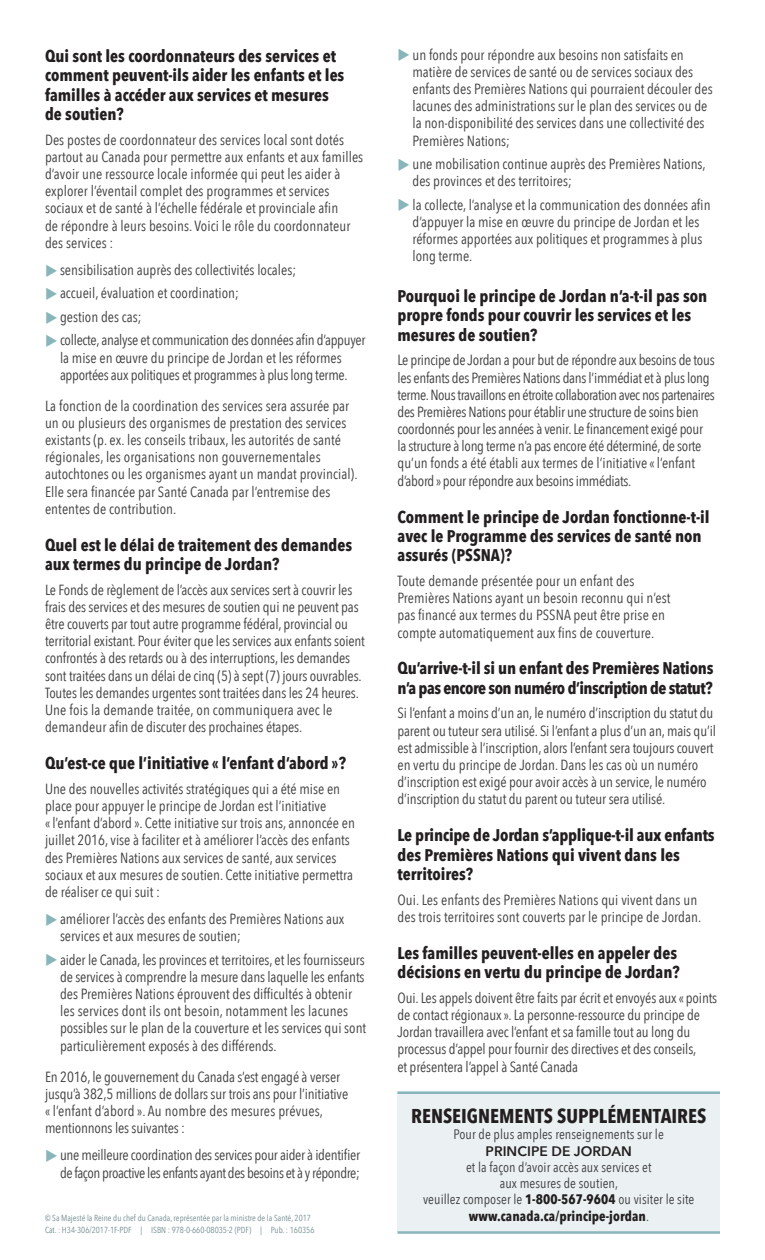
<style>
.page{position:relative;width:765px;height:1260px;background:#fff}
.page>*{position:absolute;margin:0;border:0;box-sizing:border-box;transform-origin:0 0}
.Header2{font:700 20px "Avenir Next Condensed";color:#231f20}
.Header3_lowercase{font:700 16.88px/19.4px "Avenir Next Condensed";color:#231f20}
.Header3_lowercase-2{font:700 16.88px/19.4px "Avenir Next Condensed";letter-spacing:-.03em;color:#231f20}
.Body{font:14.75px/17.2px "Avenir Next Condensed";color:#3e3e3f}
.Body-2{font:14.75px/17.2px "Avenir Next Condensed";letter-spacing:-.02em;color:#3e3e3f;text-align:center}
.Body-3{font:14.75px/17.2px "Avenir Next Condensed";letter-spacing:-.025em;color:#3e3e3f;text-align:right}
.Body-4{font:13.75px/16.2px "Avenir Next Condensed";letter-spacing:.005em;color:#3e3e3f;text-align:center}
.Body-5{font:700 13.75px "Avenir Next Condensed";letter-spacing:.005em;color:#231f20}
.BODY{font:8.75px "Avenir Next Condensed";color:#758e92}
.s1{color:#88b5ba}
.s2{font-family:"Avenir Next";font-weight:600;color:#231f20}
.s3{font-weight:700;color:#231f20}
.s4{font-weight:400;color:#3e3e3f}
</style>
<div class="page">
<div style="left:398px;top:1092px;width:322px;height:140px;background:#ebf1f3"></div>
<hr style="left:398px;top:1091px;width:322px;height:3px;background:#88b5ba">
<hr style="left:398px;top:1231px;width:322px;height:3px;background:#88b5ba">
<h3 class="Header3_lowercase" style="left:45px;top:46px;width:301px">Qui sont les coordonnateurs des services et comment peuvent-ils aider les enfants et les familles à accéder aux services et mesures de soutien?</h3>
<p class="Body" style="left:45px;top:130px;width:320px">Des postes de coordonnateur des services local sont dotés partout au Canada pour permettre aux enfants et aux familles d’avoir une ressource locale informée qui peut les aider à explorer l’éventail complet des programmes et services sociaux et de santé à l’échelle fédérale et provinciale afin<br>de répondre à leurs besoins. Voici le rôle du coordonnateur des services :</p>
<p class="Body" style="left:45px;top:261px;width:253px"><span class="s1">◆</span>sensibilisation auprès des collectivités locales;</p>
<p class="Body" style="left:45px;top:284px;width:195px"><span class="s1">◆</span>accueil, évaluation et coordination;</p>
<p class="Body" style="left:45px;top:307px;width:98px"><span class="s1">◆</span>gestion des cas;</p>
<p class="Body-2" style="left:45px;top:331px;width:322px"><span class="s1">◆</span> collecte, analyse et communication des données afin d’appuyer la mise en œuvre du principe de Jordan et les réformes apportées aux politiques et programmes à plus long terme.</p>
<p class="Body" style="left:45px;top:396px;width:314px">La fonction de la coordination des services sera assurée par un ou plusieurs des organismes de prestation des services existants (p. ex. les conseils tribaux, les autorités de santé régionales, les organisations non gouvernementales autochtones ou les organismes ayant un mandat provincial).<br>Elle sera financée par Santé Canada par l’entremise des ententes de contribution.</p>
<h3 class="Header3_lowercase" style="left:45px;top:535px;width:309px">Quel est le délai de traitement des demandes aux termes du principe de Jordan?</h3>
<p class="Body" style="left:45px;top:580px;width:321px">Le Fonds de règlement de l’accès aux services sert à couvrir les frais des services et des mesures de soutien qui ne peuvent pas être couverts par tout autre programme fédéral, provincial ou territorial existant. Pour éviter que les services aux enfants soient confrontés à des retards ou à des interruptions, les demandes sont traitées dans un délai de cinq (5) à sept (7) jours ouvrables.<br>Toutes les demandes urgentes sont traitées dans les 24 heures.<br>Une fois la demande traitée, on communiquera avec le demandeur afin de discuter des prochaines étapes.</p>
<h3 class="Header3_lowercase" style="left:45px;top:753px;width:302px">Qu’est-ce que l’initiative « l’enfant d’abord »?</h3>
<p class="Body" style="left:45px;top:779px;width:311px">Une des nouvelles activités stratégiques qui a été mise en place pour appuyer le principe de Jordan est l’initiative<br>« l’enfant d’abord ». Cette initiative sur trois ans, annoncée en juillet 2016, vise à faciliter et à améliorer l’accès des enfants des Premières Nations aux services de santé, aux services sociaux et aux mesures de soutien. Cette initiative permettra de réaliser ce qui suit :</p>
<p class="Body" style="left:60px;top:910px;width:286px;text-indent:-15px"><span class="s1">◆</span>améliorer l’accès des enfants des Premières Nations aux services et aux mesures de soutien;</p>
<p class="Body" style="left:60px;top:950px;width:308px;text-indent:-15px"><span class="s1">◆</span>aider le Canada, les provinces et territoires, et les fournisseurs de services à comprendre la mesure dans laquelle les enfants des Premières Nations éprouvent des difficultés à obtenir les services dont ils ont besoin, notamment les lacunes possibles sur le plan de la couverture et les services qui sont particulièrement exposés à des différends.</p>
<p class="Body" style="left:45px;top:1067px;width:305px">En 2016, le gouvernement du Canada s’est engagé à verser jusqu’à 382,5 millions de dollars sur trois ans pour l’initiative « l’enfant d’abord ». Au nombre des mesures prévues, mentionnons les suivantes :</p>
<p class="Body-3" style="left:45px;top:1146px;width:317px"><span class="s1">◆</span> une meilleure coordination des services pour aider à identifier de façon proactive les enfants ayant des besoins et à y répondre;</p>
<p class="Body" style="left:412px;top:45px;width:302px;text-indent:-15px"><span class="s1">◆</span>un fonds pour répondre aux besoins non satisfaits en matière de services de santé ou de services sociaux des enfants des Premières Nations qui pourraient découler des lacunes des administrations sur le plan des services ou de la non-disponibilité des services dans une collectivité des Premières Nations;</p>
<p class="Body" style="left:412px;top:155px;width:295px;text-indent:-15px"><span class="s1">◆</span>une mobilisation continue auprès des Premières Nations, des provinces et des territoires;</p>
<p class="Body" style="left:412px;top:195px;width:300px;text-indent:-15px"><span class="s1">◆</span>la collecte, l’analyse et la communication des données afin d’appuyer la mise en œuvre du principe de Jordan et les réformes apportées aux politiques et programmes à plus long terme.</p>
<h3 class="Header3_lowercase" style="left:398px;top:286px;width:311px">Pourquoi le principe de Jordan n’a-t-il pas son propre fonds pour couvrir les services et les mesures de soutien?</h3>
<p class="Body-2" style="left:398px;top:351px;width:319px;text-align:left">Le principe de Jordan a pour but de répondre aux besoins de tous les enfants des Premières Nations dans l’immédiat et à plus long terme. Nous travaillons en étroite collaboration avec nos partenaires des Premières Nations pour établir une structure de soins bien coordonnés pour les années à venir. Le financement exigé pour la structure à long terme n’a pas encore été déterminé, de sorte qu’un fonds a été établi aux termes de l’initiative « l’enfant d’abord » pour répondre aux besoins immédiats.</p>
<h3 class="Header3_lowercase" style="left:398px;top:507px;width:314px">Comment le principe de Jordan fonctionne-t-il avec le Programme des services de santé non assurés (PSSNA)?</h3>
<p class="Body" style="left:398px;top:571px;width:275px">Toute demande présentée pour un enfant des Premières Nations ayant un besoin reconnu qui n’est pas financé aux termes du PSSNA peut être prise en compte automatiquement aux fins de couverture.</p>
<h3 class="Header3_lowercase-2" style="left:398px;top:659px;width:318px">Qu’arrive-t-il si un enfant des Premières Nations n’a pas encore son numéro d’inscription de statut?</h3>
<p class="Body" style="left:398px;top:704px;width:320px">Si l’enfant a moins d’un an, le numéro d’inscription du statut du parent ou tuteur sera utilisé. Si l’enfant a plus d’un an, mais qu’il est admissible à l’inscription, alors l’enfant sera toujours couvert en vertu du principe de Jordan. Dans les cas où un numéro d’inscription est exigé pour avoir accès à un service, le numéro d’inscription du statut du parent ou tuteur sera utilisé.</p>
<h3 class="Header3_lowercase" style="left:398px;top:826px;width:319px">Le principe de Jordan s’applique-t-il aux enfants des Premières Nations qui vivent dans les territoires?</h3>
<p class="Body" style="left:398px;top:890px;width:305px">Oui. Les enfants des Premières Nations qui vivent dans un des trois territoires sont couverts par le principe de Jordan.</p>
<h3 class="Header3_lowercase" style="left:398px;top:943px;width:284px">Les familles peuvent-elles en appeler des décisions en vertu du principe de Jordan?</h3>
<p class="Body" style="left:398px;top:988px;width:321px">Oui. Les appels doivent être faits par écrit et envoyés aux « points de contact régionaux ». La personne-ressource du principe de Jordan travaillera avec l’enfant et sa famille tout au long du processus d’appel pour fournir des directives et des conseils,<br>et présentera l’appel à Santé Canada</p>
<h3 class="Header2" style="left:411px;top:1104px;width:297px">RENSEIGNEMENTS SUPPLÉMENTAIRES</h3>
<p class="Body-4" style="left:454px;top:1126px;width:212px">Pour de plus amples renseignements sur le<br><span class="s2">PRINCIPE DE JORDAN<br></span>et la façon d’avoir accès aux services et<br>aux mesures de soutien,</p>
<p class="Body-4" style="left:423px;top:1191px;width:273px">veuillez composer le <span class="s3">1-800-567-9604</span> ou visiter le site</p>
<p class="BODY" style="left:45px;top:1211px;width:268px">© Sa Majesté la Reine du chef du Canada, représentée par la ministre de la Santé, 2017</p>
<p class="Body-5" style="left:469px;top:1207px;width:182px">www.canada.ca/principe-jordan<span class="s4">.</span></p>
<p class="BODY" style="left:45px;top:1222px;width:271px">Cat. : H34-306/2017-1F-PDF | ISBN : 978-0-660-08035-2 (PDF) | Pub. : 160356</p>
</div>
